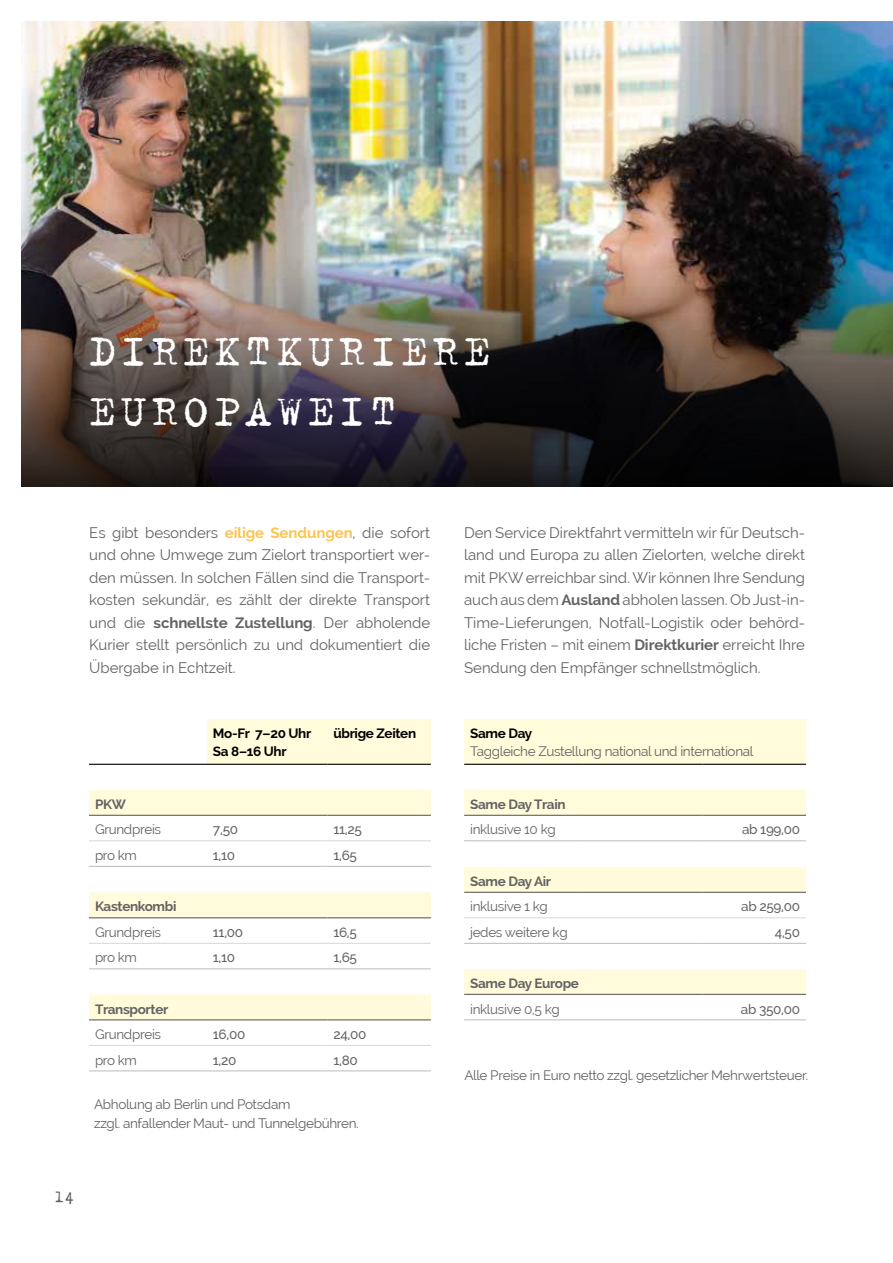
<style>
.page{position:relative;width:893px;height:1263px;background:#fff}
.page>*{position:absolute;margin:0;border:0;box-sizing:border-box;transform-origin:0 0}
.t1{font:48px/60px "Trixie";letter-spacing:.1em;color:#fff}
.t2{font:18px "Trixie";color:#636362}
.t3{font:15px/22.5px "Raleway";letter-spacing:-.005em;color:#636362;text-align:justify}
.t4{font:13.5px/19.5px "Raleway";letter-spacing:-.025em;color:#636362}
.t5{font:500 13.5px "Raleway";letter-spacing:-.025em;color:#636362}
.t6{font:700 13.5px "Raleway";letter-spacing:-.025em;color:#636362}
.t7{font:700 13.5px/18px "Raleway";letter-spacing:-.025em;color:#000}
.s1{font-weight:700;color:#fcc451}
.s2{font-weight:700}
</style>
<div class="page">
<img style="left:21px;top:21px;width:872px;height:233px">
<svg style="left:89px;top:719px;width:342px;height:45px;fill:#fffbdb"></svg>
<svg style="left:89px;top:790px;width:342px;height:231px"></svg>
<hr style="left:89px;top:840px;width:118px;height:1px;background:#d7d8d8">
<hr style="left:207px;top:840px;width:120px;height:1px;background:#d7d8d8">
<hr style="left:327px;top:840px;width:104px;height:1px;background:#d7d8d8">
<hr style="left:89px;top:943px;width:118px;height:1px;background:#d7d8d8">
<hr style="left:207px;top:943px;width:120px;height:1px;background:#d7d8d8">
<hr style="left:327px;top:943px;width:104px;height:1px;background:#d7d8d8">
<hr style="left:89px;top:1045px;width:118px;height:1px;background:#d7d8d8">
<hr style="left:207px;top:1045px;width:120px;height:1px;background:#d7d8d8">
<hr style="left:327px;top:1045px;width:104px;height:1px;background:#d7d8d8">
<hr style="left:89px;top:866px;width:118px;height:1px;background:#bbbcbd">
<hr style="left:207px;top:866px;width:120px;height:1px;background:#bbbcbd">
<hr style="left:327px;top:866px;width:104px;height:1px;background:#bbbcbd">
<hr style="left:89px;top:968px;width:118px;height:1px;background:#bbbcbd">
<hr style="left:207px;top:968px;width:120px;height:1px;background:#bbbcbd">
<hr style="left:327px;top:968px;width:104px;height:1px;background:#bbbcbd">
<hr style="left:89px;top:764px;width:118px;height:1px;background:#000">
<hr style="left:207px;top:764px;width:120px;height:1px;background:#000">
<hr style="left:327px;top:764px;width:104px;height:1px;background:#000">
<hr style="left:89px;top:815px;width:118px;height:1px;background:#636362">
<hr style="left:207px;top:815px;width:120px;height:1px;background:#636362">
<hr style="left:327px;top:815px;width:104px;height:1px;background:#636362">
<hr style="left:89px;top:917px;width:118px;height:1px;background:#636362">
<hr style="left:207px;top:917px;width:120px;height:1px;background:#636362">
<hr style="left:327px;top:917px;width:104px;height:1px;background:#636362">
<hr style="left:89px;top:1019px;width:118px;height:1px;background:#636362">
<hr style="left:207px;top:1019px;width:120px;height:1px;background:#636362">
<hr style="left:327px;top:1019px;width:104px;height:1px;background:#636362">
<hr style="left:89px;top:1070px;width:118px;height:1px;background:#bbbcbd">
<hr style="left:207px;top:1070px;width:120px;height:1px;background:#bbbcbd">
<hr style="left:327px;top:1070px;width:104px;height:1px;background:#bbbcbd">
<div style="left:464px;top:719px;width:342px;height:45px;background:#fffbdb"></div>
<svg style="left:464px;top:790px;width:342px;height:204px"></svg>
<hr style="left:464px;top:917px;width:118px;height:1px;background:#d7d8d8">
<hr style="left:582px;top:917px;width:121px;height:1px;background:#d7d8d8">
<hr style="left:703px;top:917px;width:103px;height:1px;background:#d7d8d8">
<hr style="left:464px;top:840px;width:118px;height:1px;background:#bbbcbd">
<hr style="left:582px;top:840px;width:121px;height:1px;background:#bbbcbd">
<hr style="left:703px;top:840px;width:103px;height:1px;background:#bbbcbd">
<hr style="left:464px;top:943px;width:118px;height:1px;background:#bbbcbd">
<hr style="left:582px;top:943px;width:121px;height:1px;background:#bbbcbd">
<hr style="left:703px;top:943px;width:103px;height:1px;background:#bbbcbd">
<hr style="left:464px;top:764px;width:118px;height:1px;background:#000">
<hr style="left:582px;top:764px;width:121px;height:1px;background:#000">
<hr style="left:703px;top:764px;width:103px;height:1px;background:#000">
<hr style="left:464px;top:815px;width:118px;height:1px;background:#636362">
<hr style="left:582px;top:815px;width:121px;height:1px;background:#636362">
<hr style="left:703px;top:815px;width:103px;height:1px;background:#636362">
<hr style="left:464px;top:994px;width:118px;height:1px;background:#636362">
<hr style="left:582px;top:994px;width:121px;height:1px;background:#636362">
<hr style="left:703px;top:994px;width:103px;height:1px;background:#636362">
<hr style="left:464px;top:892px;width:118px;height:1px;background:#636362">
<hr style="left:582px;top:892px;width:121px;height:1px;background:#636362">
<hr style="left:703px;top:892px;width:103px;height:1px;background:#636362">
<hr style="left:464px;top:1019px;width:118px;height:1px;background:#bbbcbd">
<hr style="left:582px;top:1019px;width:121px;height:1px;background:#bbbcbd">
<hr style="left:703px;top:1019px;width:103px;height:1px;background:#bbbcbd">
<img style="left:21px;top:254px;width:872px;height:233px">
<h1 class="t1" style="left:89px;top:319px;width:402px">DIREKTKURIERE<br>EUROPAWEIT</h1>
<p class="t3" style="left:89px;top:521px;width:342px">Es gibt besonders <span class="s1">eilige Sendungen</span>, die sofort und ohne Umwege zum Zielort transportiert wer&shy;den müssen. In solchen Fällen sind die Transport&shy;kosten sekundär, es zählt der direkte Transport und die <span class="s2">schnellste Zustellung</span>. Der abholende Kurier stellt persönlich zu und dokumentiert die Übergabe in Echtzeit.</p>
<p class="t3" style="left:464px;top:521px;width:342px">Den Service Direktfahrt vermitteln wir für Deutsch&shy;land und Europa zu allen Zielorten, welche direkt mit PKW erreichbar sind. Wir können Ihre Sendung auch aus dem <span class="s2">Ausland</span> abholen lassen. Ob Just-in-Time-Lieferungen, Notfall-Logistik oder behörd&shy;liche Fristen – mit einem <span class="s2">Direktkurier</span> erreicht Ihre Sendung den Empfänger schnellstmöglich.</p>
<p class="t7" style="left:213px;top:724px;width:100px">Mo-Fr 7–20 Uhr<br>Sa 8–16 Uhr</p>
<p class="t7" style="left:333px;top:724px;width:84px">übrige Zeiten</p>
<p class="t6" style="left:95px;top:796px;width:32px">PKW</p>
<p class="t4" style="left:95px;top:820px;width:68px">Grundpreis</p>
<p class="t5" style="left:213px;top:822px;width:27px">7,50</p>
<p class="t5" style="left:333px;top:822px;width:30px">11,25</p>
<p class="t4" style="left:95px;top:845px;width:43px">pro km</p>
<p class="t5" style="left:213px;top:847px;width:24px">1,10</p>
<p class="t5" style="left:333px;top:847px;width:25px">1,65</p>
<p class="t6" style="left:95px;top:899px;width:83px">Kastenkombi</p>
<p class="t4" style="left:95px;top:922px;width:68px">Grundpreis</p>
<p class="t5" style="left:213px;top:924px;width:32px">11,00</p>
<p class="t5" style="left:333px;top:924px;width:25px">16,5</p>
<p class="t4" style="left:95px;top:948px;width:43px">pro km</p>
<p class="t5" style="left:213px;top:950px;width:24px">1,10</p>
<p class="t5" style="left:333px;top:950px;width:25px">1,65</p>
<p class="t6" style="left:95px;top:1001px;width:75px">Transporter</p>
<p class="t4" style="left:95px;top:1024px;width:68px">Grundpreis</p>
<p class="t5" style="left:213px;top:1026px;width:34px">16,00</p>
<p class="t5" style="left:333px;top:1026px;width:34px">24,00</p>
<p class="t4" style="left:95px;top:1050px;width:43px">pro km</p>
<p class="t5" style="left:213px;top:1052px;width:25px">1,20</p>
<p class="t5" style="left:333px;top:1052px;width:26px">1,80</p>
<p class="t4" style="left:94px;top:1094px;width:266px">Abholung ab Berlin und Potsdam<br>zzgl. anfallender Maut- und Tunnelgebühren.</p>
<p class="t7" style="left:470px;top:724px;width:64px">Same Day</p>
<p class="t4" style="left:470px;top:741px;width:285px">Taggleiche Zustellung national und international</p>
<p class="t6" style="left:470px;top:796px;width:97px">Same Day Train</p>
<p class="t4" style="left:470px;top:820px;width:87px">inklusive 10 kg</p>
<p class="t5" style="left:742px;top:822px;width:60px">ab 199,00</p>
<p class="t6" style="left:470px;top:873px;width:82px">Same Day Air</p>
<p class="t4" style="left:470px;top:897px;width:79px">inklusive 1 kg</p>
<p class="t5" style="left:741px;top:899px;width:60px">ab 259,00</p>
<p class="t4" style="left:470px;top:922px;width:99px">jedes weitere kg</p>
<p class="t5" style="left:775px;top:924px;width:27px">4,50</p>
<p class="t6" style="left:470px;top:975px;width:110px">Same Day Europe</p>
<p class="t4" style="left:470px;top:999px;width:91px">inklusive 0,5 kg</p>
<p class="t5" style="left:741px;top:1001px;width:61px">ab 350,00</p>
<p class="t4" style="left:464px;top:1065px;width:346px">Alle Preise in Euro netto zzgl. gesetzlicher Mehrwertsteuer.</p>
<p class="t2" style="left:55px;top:1186px;width:21px">14</p>
</div>
